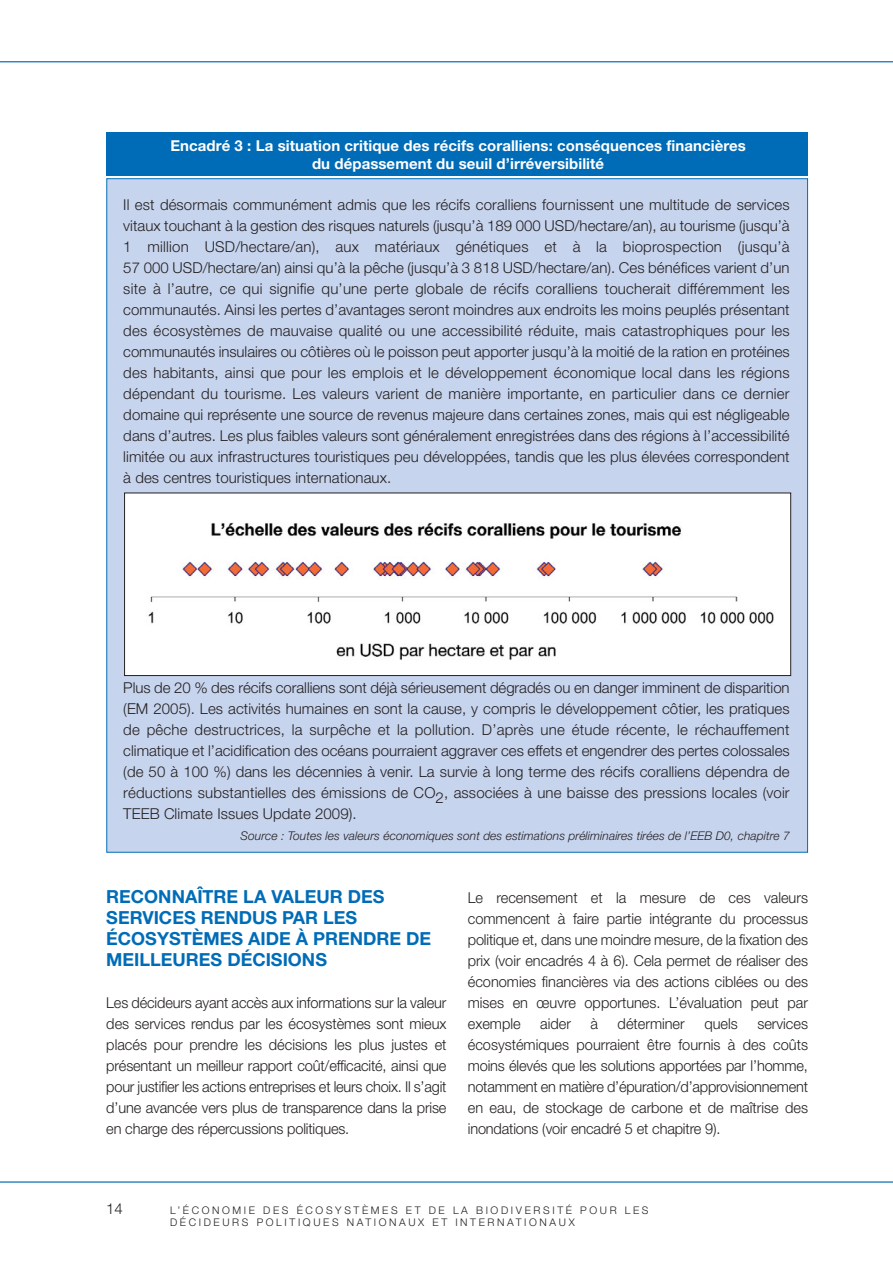
<style>
.page{position:relative;width:893px;height:1263px;background:#fff}
.page>*{position:absolute;margin:0;border:0;box-sizing:border-box;transform-origin:0 0}
.t1{font:700 18px/21px "Helvetica Neue";color:#006cb7}
.t2{font:300 15px/21px "Helvetica Neue";color:#231f20;text-align:justify}
.t3{font:700 15px/18px "Helvetica Neue";letter-spacing:.005em;color:#fff;text-align:center}
.t4{font:italic 300 12px "Helvetica Neue";letter-spacing:.005em;color:#231f20}
.t5{font:300 10.5px/12px "Helvetica Neue";letter-spacing:.25em;color:#231f20}
</style>
<div class="page">
<div style="left:107px;top:179px;width:700px;height:673px;background:#c7d4ed"></div>
<div style="left:106px;top:132px;width:702px;height:43px;background:#006cb7"></div>
<img style="left:126px;top:495px;width:663px;height:179px">
<div style="left:124px;top:493px;width:667px;height:183px;border:1px solid #231f20"></div>
<hr style="left:0;top:1181px;width:892px;height:2px;background:#006cb7">
<hr style="left:0;top:61px;width:892px;height:1px;background:#006cb7">
<p class="t3" style="left:170px;top:138px;width:577px">Encadré 3 : La situation critique des récifs coralliens: conséquences financières du dépassement du seuil d’irréversibilité</p>
<p class="t2" style="left:123px;top:196px;width:668px">Il est désormais communément admis que les récifs coralliens fournissent une multitude de services vitaux touchant à la gestion des risques naturels (jusqu’à 189 000 USD/hectare/an), au tourisme (jusqu’à 1 million USD/hectare/an), aux matériaux génétiques et à la bioprospection (jusqu’à 57 000 USD/hectare/an) ainsi qu’à la pêche (jusqu’à 3 818 USD/hectare/an). Ces bénéfices varient d’un site à l’autre, ce qui signifie qu’une perte globale de récifs coralliens toucherait différemment les communautés. Ainsi les pertes d’avantages seront moindres aux endroits les moins peuplés présentant des écosystèmes de mauvaise qualité ou une accessibilité réduite, mais catastrophiques pour les communautés insulaires ou côtières où le poisson peut apporter jusqu’à la moitié de la ration en protéines des habitants, ainsi que pour les emplois et le développement économique local dans les régions dépendant du tourisme. Les valeurs varient de manière importante, en particulier dans ce dernier domaine qui représente une source de revenus majeure dans certaines zones, mais qui est négligeable dans d’autres. Les plus faibles valeurs sont généralement enregistrées dans des régions à l’accessibilité limitée ou aux infrastructures touristiques peu développées, tandis que les plus élevées correspondent à des centres touristiques internationaux.</p>
<p class="t2" style="left:123px;top:679px;width:668px">Plus de 20 % des récifs coralliens sont déjà sérieusement dégradés ou en danger imminent de disparition (EM 2005). Les activités humaines en sont la cause, y compris le développement côtier, les pratiques de pêche destructrices, la surpêche et la pollution. D’après une étude récente, le réchauffement climatique et l’acidification des océans pourraient aggraver ces effets et engendrer des pertes colossales (de 50 à 100 %) dans les décennies à venir. La survie à long terme des récifs coralliens dépendra de réductions substantielles des émissions de CO2, associées à une baisse des pressions locales (voir TEEB Climate Issues Update 2009).</p>
<p class="t4" style="left:241px;top:831px;width:551px">Source : Toutes les valeurs économiques sont des estimations préliminaires tirées de l’EEB D0, chapitre 7</p>
<p class="t1" style="left:106px;top:888px;width:326px">RECONNAÎTRE LA VALEUR DES<br>SERVICES RENDUS PAR LES<br>ÉCOSYSTÈMES AIDE À PRENDRE DE<br>MEILLEURES DÉCISIONS</p>
<p class="t2" style="left:106px;top:994px;width:342px">Les décideurs ayant accès aux informations sur la valeur des services rendus par les écosystèmes sont mieux placés pour prendre les décisions les plus justes et présentant un meilleur rapport coût/efficacité, ainsi que pour justifier les actions entreprises et leurs choix. Il s’agit d’une avancée vers plus de transparence dans la prise en charge des répercussions politiques.</p>
<p class="t2" style="left:468px;top:889px;width:342px">Le recensement et la mesure de ces valeurs commencent à faire partie intégrante du processus politique et, dans une moindre mesure, de la fixation des prix (voir encadrés 4 à 6). Cela permet de réaliser des économies financières via des actions ciblées ou des mises en œuvre opportunes. L’évaluation peut par exemple</p>
<p class="t2" style="left:540px;top:1015px;width:32px">aider</p>
<p class="t2" style="left:590px;top:1015px;width:9px">à</p>
<p class="t2" style="left:618px;top:1015px;width:69px">déterminer</p>
<p class="t2" style="left:704px;top:1015px;width:35px">quels</p>
<p class="t2" style="left:468px;top:1015px;width:342px;text-indent:289px">services écosystémiques pourraient être fournis à des coûts moins élevés que les solutions apportées par l’homme, notamment en matière d’épuration/d’approvisionnement en eau, de stockage de carbone et de maîtrise des inondations (voir encadré 5 et chapitre 9).</p>
<p class="t2" style="left:106px;top:1199px;width:18px">14</p>
<p class="t5" style="left:170px;top:1205px;width:480px">L’ÉCONOMIE DES ÉCOSYSTÈMES ET DE LA BIODIVERSITÉ POUR LES<br>DÉCIDEURS POLITIQUES NATIONAUX ET INTERNATIONAUX</p>
</div>
